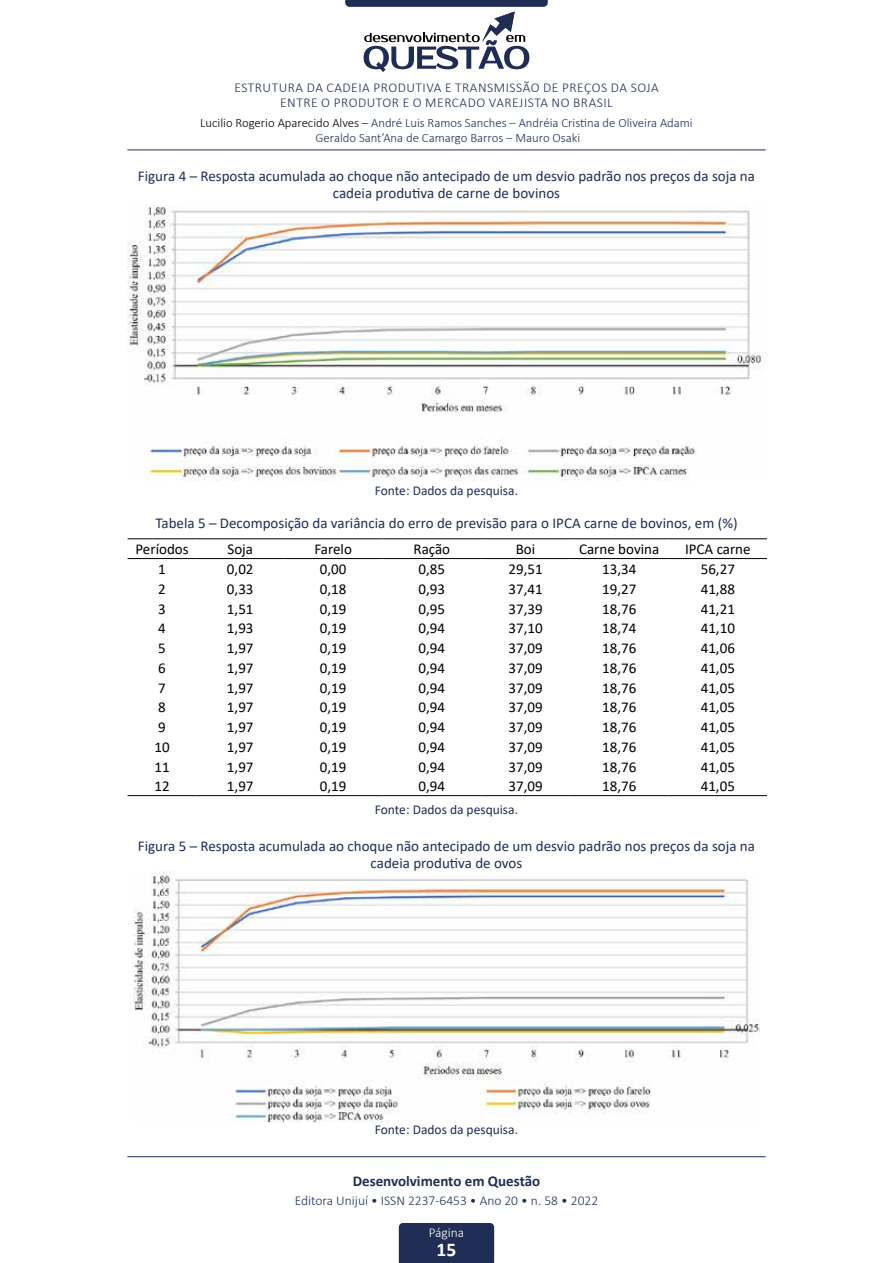
<style>
.page{position:relative;width:893px;height:1263px;background:#fff}
.page>*{position:absolute;margin:0;border:0;box-sizing:border-box;transform-origin:0 0}
.t1{font:700 19.5px "Calibri";color:#fff}
.t2{font:15px "Calibri";color:#000}
.t3{font:15px/16.5px "Calibri";color:#202e55;text-align:center}
.t4{font:700 15px "Calibri";color:#202e55}
.t5{font:300 13.5px/15px "Calibri";letter-spacing:.04em;color:#202e55;text-align:center}
.t6{font:13.5px "Calibri";color:#202e55}
.t7{font:300 13.5px "Calibri";color:#202e55}
.t8{font:300 13.5px "Calibri";color:#fff}
.t9{font:300 12.75px/15px "Calibri";color:#202e55;text-align:center}
.s1{color:#000}
</style>
<div class="page">
<svg style="left:345px;top:0;width:203px;height:72px"></svg>
<hr style="left:127px;top:150px;width:639px;height:1px;background:#202e55">
<div style="left:399px;top:1223px;width:95px;height:40px;background:#202e55"></div>
<hr style="left:127px;top:1156px;width:639px;height:1px;background:#202e55">
<hr style="left:128px;top:538px;width:69px;height:1px;background:#000">
<hr style="left:197px;top:538px;width:87px;height:1px;background:#000">
<hr style="left:284px;top:538px;width:98px;height:1px;background:#000">
<hr style="left:382px;top:538px;width:99px;height:1px;background:#000">
<hr style="left:481px;top:538px;width:89px;height:1px;background:#000">
<hr style="left:570px;top:538px;width:99px;height:1px;background:#000">
<hr style="left:669px;top:538px;width:98px;height:1px;background:#000">
<hr style="left:128px;top:558px;width:69px;height:1px;background:#000">
<hr style="left:197px;top:558px;width:87px;height:1px;background:#000">
<hr style="left:284px;top:558px;width:98px;height:1px;background:#000">
<hr style="left:382px;top:558px;width:99px;height:1px;background:#000">
<hr style="left:481px;top:558px;width:89px;height:1px;background:#000">
<hr style="left:570px;top:558px;width:99px;height:1px;background:#000">
<hr style="left:669px;top:558px;width:98px;height:1px;background:#000">
<hr style="left:128px;top:795px;width:69px;height:1px;background:#000">
<hr style="left:197px;top:795px;width:87px;height:1px;background:#000">
<hr style="left:284px;top:795px;width:98px;height:1px;background:#000">
<hr style="left:382px;top:795px;width:99px;height:1px;background:#000">
<hr style="left:481px;top:795px;width:89px;height:1px;background:#000">
<hr style="left:570px;top:795px;width:99px;height:1px;background:#000">
<hr style="left:669px;top:795px;width:98px;height:1px;background:#000">
<img style="left:128px;top:205px;width:637px;height:276px">
<img style="left:133px;top:872px;width:627px;height:250px">
<p class="t5" style="left:234px;top:80px;width:426px">ESTRUTURA DA CADEIA PRODUTIVA E TRANSMISSÃO DE PREÇOS DA SOJA<br>ENTRE O PRODUTOR E O MERCADO VAREJISTA NO BRASIL</p>
<p class="t9" style="left:200px;top:115px;width:494px"><span class="s1">Lucilio Rogerio Aparecido Alves –</span> André Luis Ramos Sanches – Andréia Cristina de Oliveira Adami<br>Geraldo Sant’Ana de Camargo Barros – Mauro Osaki</p>
<p class="t3" style="left:138px;top:168px;width:619px">Figura 4 – Resposta acumulada ao choque não antecipado de um desvio padrão nos preços da soja na cadeia produtiva de carne de bovinos</p>
<p class="t6" style="left:375px;top:481px;width:145px">Fonte: Dados da pesquisa.</p>
<p class="t3" style="left:155px;top:515px;width:584px">Tabela 5 – Decomposição da variância do erro de previsão para o IPCA carne de bovinos, em (%)</p>
<p class="t2" style="left:136px;top:539px;width:55px">Períodos</p>
<p class="t2" style="left:227px;top:539px;width:27px">Soja</p>
<p class="t2" style="left:314px;top:539px;width:39px">Farelo</p>
<p class="t2" style="left:414px;top:539px;width:38px">Ração</p>
<p class="t2" style="left:516px;top:539px;width:21px">Boi</p>
<p class="t2" style="left:579px;top:539px;width:82px">Carne bovina</p>
<p class="t2" style="left:685px;top:539px;width:67px">IPCA carne</p>
<p class="t2" style="left:158px;top:559px;width:9px">1</p>
<p class="t2" style="left:227px;top:559px;width:28px">0,02</p>
<p class="t2" style="left:320px;top:559px;width:28px">0,00</p>
<p class="t2" style="left:419px;top:559px;width:28px">0,85</p>
<p class="t2" style="left:508px;top:559px;width:36px">29,51</p>
<p class="t2" style="left:602px;top:559px;width:36px">13,34</p>
<p class="t2" style="left:701px;top:559px;width:36px">56,27</p>
<p class="t2" style="left:158px;top:578px;width:9px">2</p>
<p class="t2" style="left:227px;top:578px;width:28px">0,33</p>
<p class="t2" style="left:320px;top:578px;width:28px">0,18</p>
<p class="t2" style="left:419px;top:578px;width:28px">0,93</p>
<p class="t2" style="left:508px;top:578px;width:36px">37,41</p>
<p class="t2" style="left:602px;top:578px;width:36px">19,27</p>
<p class="t2" style="left:701px;top:578px;width:36px">41,88</p>
<p class="t2" style="left:158px;top:598px;width:9px">3</p>
<p class="t2" style="left:227px;top:598px;width:28px">1,51</p>
<p class="t2" style="left:320px;top:598px;width:28px">0,19</p>
<p class="t2" style="left:419px;top:598px;width:28px">0,95</p>
<p class="t2" style="left:508px;top:598px;width:36px">37,39</p>
<p class="t2" style="left:602px;top:598px;width:36px">18,76</p>
<p class="t2" style="left:701px;top:598px;width:36px">41,21</p>
<p class="t2" style="left:158px;top:618px;width:9px">4</p>
<p class="t2" style="left:227px;top:618px;width:28px">1,93</p>
<p class="t2" style="left:320px;top:618px;width:28px">0,19</p>
<p class="t2" style="left:419px;top:618px;width:28px">0,94</p>
<p class="t2" style="left:508px;top:618px;width:36px">37,10</p>
<p class="t2" style="left:602px;top:618px;width:36px">18,74</p>
<p class="t2" style="left:701px;top:618px;width:36px">41,10</p>
<p class="t2" style="left:158px;top:638px;width:9px">5</p>
<p class="t2" style="left:227px;top:638px;width:28px">1,97</p>
<p class="t2" style="left:320px;top:638px;width:28px">0,19</p>
<p class="t2" style="left:419px;top:638px;width:28px">0,94</p>
<p class="t2" style="left:508px;top:638px;width:36px">37,09</p>
<p class="t2" style="left:602px;top:638px;width:36px">18,76</p>
<p class="t2" style="left:701px;top:638px;width:36px">41,06</p>
<p class="t2" style="left:158px;top:657px;width:9px">6</p>
<p class="t2" style="left:227px;top:657px;width:28px">1,97</p>
<p class="t2" style="left:320px;top:657px;width:28px">0,19</p>
<p class="t2" style="left:419px;top:657px;width:28px">0,94</p>
<p class="t2" style="left:508px;top:657px;width:36px">37,09</p>
<p class="t2" style="left:602px;top:657px;width:36px">18,76</p>
<p class="t2" style="left:701px;top:657px;width:36px">41,05</p>
<p class="t2" style="left:158px;top:677px;width:9px">7</p>
<p class="t2" style="left:227px;top:677px;width:28px">1,97</p>
<p class="t2" style="left:320px;top:677px;width:28px">0,19</p>
<p class="t2" style="left:419px;top:677px;width:28px">0,94</p>
<p class="t2" style="left:508px;top:677px;width:36px">37,09</p>
<p class="t2" style="left:602px;top:677px;width:36px">18,76</p>
<p class="t2" style="left:701px;top:677px;width:36px">41,05</p>
<p class="t2" style="left:158px;top:697px;width:9px">8</p>
<p class="t2" style="left:227px;top:697px;width:28px">1,97</p>
<p class="t2" style="left:320px;top:697px;width:28px">0,19</p>
<p class="t2" style="left:419px;top:697px;width:28px">0,94</p>
<p class="t2" style="left:508px;top:697px;width:36px">37,09</p>
<p class="t2" style="left:602px;top:697px;width:36px">18,76</p>
<p class="t2" style="left:701px;top:697px;width:36px">41,05</p>
<p class="t2" style="left:158px;top:717px;width:9px">9</p>
<p class="t2" style="left:227px;top:717px;width:28px">1,97</p>
<p class="t2" style="left:320px;top:717px;width:28px">0,19</p>
<p class="t2" style="left:419px;top:717px;width:28px">0,94</p>
<p class="t2" style="left:508px;top:717px;width:36px">37,09</p>
<p class="t2" style="left:602px;top:717px;width:36px">18,76</p>
<p class="t2" style="left:701px;top:717px;width:36px">41,05</p>
<p class="t2" style="left:155px;top:736px;width:17px">10</p>
<p class="t2" style="left:227px;top:736px;width:28px">1,97</p>
<p class="t2" style="left:320px;top:736px;width:28px">0,19</p>
<p class="t2" style="left:419px;top:736px;width:28px">0,94</p>
<p class="t2" style="left:508px;top:736px;width:36px">37,09</p>
<p class="t2" style="left:602px;top:736px;width:36px">18,76</p>
<p class="t2" style="left:701px;top:736px;width:36px">41,05</p>
<p class="t2" style="left:155px;top:756px;width:17px">11</p>
<p class="t2" style="left:227px;top:756px;width:28px">1,97</p>
<p class="t2" style="left:320px;top:756px;width:28px">0,19</p>
<p class="t2" style="left:419px;top:756px;width:28px">0,94</p>
<p class="t2" style="left:508px;top:756px;width:36px">37,09</p>
<p class="t2" style="left:602px;top:756px;width:36px">18,76</p>
<p class="t2" style="left:701px;top:756px;width:36px">41,05</p>
<p class="t2" style="left:155px;top:776px;width:17px">12</p>
<p class="t2" style="left:227px;top:776px;width:28px">1,97</p>
<p class="t2" style="left:320px;top:776px;width:28px">0,19</p>
<p class="t2" style="left:419px;top:776px;width:28px">0,94</p>
<p class="t2" style="left:508px;top:776px;width:36px">37,09</p>
<p class="t2" style="left:602px;top:776px;width:36px">18,76</p>
<p class="t2" style="left:701px;top:776px;width:36px">41,05</p>
<p class="t6" style="left:375px;top:800px;width:145px">Fonte: Dados da pesquisa.</p>
<p class="t3" style="left:138px;top:838px;width:619px">Figura 5 – Resposta acumulada ao choque não antecipado de um desvio padrão nos preços da soja na cadeia produtiva de ovos</p>
<p class="t6" style="left:375px;top:1120px;width:145px">Fonte: Dados da pesquisa.</p>
<p class="t4" style="left:353px;top:1170px;width:189px">Desenvolvimento em Questão</p>
<p class="t7" style="left:295px;top:1192px;width:305px">Editora Unijuí • ISSN 2237-6453 • Ano 20 • n. 58 • 2022</p>
<p class="t8" style="left:429px;top:1224px;width:37px">Página</p>
<h1 class="t1" style="left:437px;top:1236px;width:21px">15</h1>
</div>
